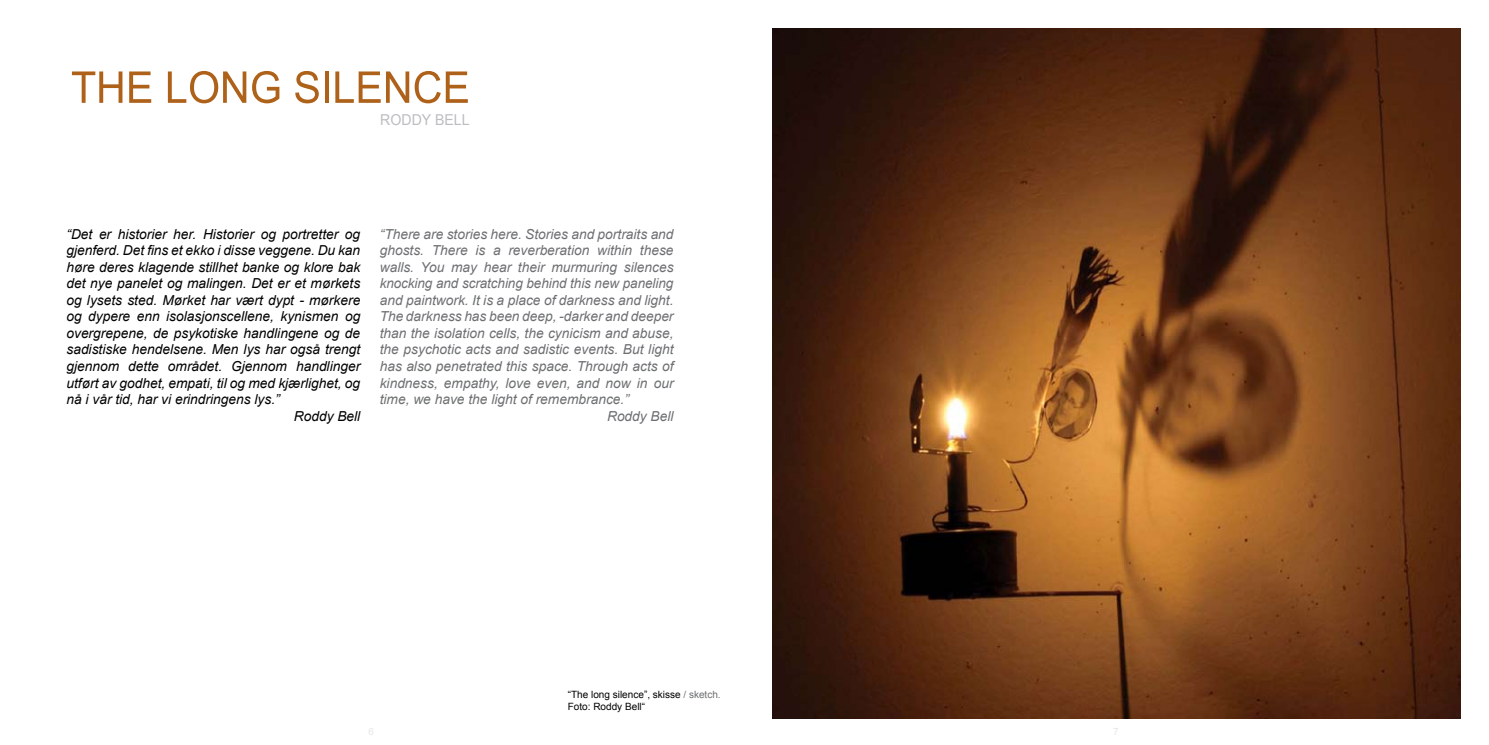
<style>
.page{position:relative;width:1489px;height:745px;background:#fff}
.page>*{position:absolute;margin:0;border:0;box-sizing:border-box;transform-origin:0 0}
.t1{font:43.75px "Arial Narrow";color:#ae6119;scale:1.15 1}
.t2{font:15px "Arial Narrow";color:#bcbdc0;scale:1.15 1}
.t3{font:italic 13.75px "Arial";color:#6d6f71}
.t4{font:italic 13.75px "Arial";color:#000}
.t5{font:10px/12px "Arial";color:#000}
.t6{font:10px "Arial";color:#e6e7e8}
.s1{color:#6d6f71}
</style>
<div class="page">
<img style="left:772px;top:28px;width:688px;height:690px">
<h1 class="t1" style="left:71px;top:55px;width:344px">THE LONG SILENCE</h1>
<p class="t2" style="left:380px;top:108px;width:79px">RODDY BELL</p>
<p class="t4" style="left:66px;top:225px;width:295px">“Det er historier her. Historier og portretter og</p>
<p class="t4" style="left:66px;top:241px;width:295px">gjenferd. Det fins et ekko i disse veggene. Du kan</p>
<p class="t4" style="left:66px;top:258px;width:295px">høre deres klagende stillhet banke og klore bak</p>
<p class="t4" style="left:66px;top:274px;width:295px">det nye panelet og malingen. Det er et mørkets</p>
<p class="t4" style="left:66px;top:291px;width:295px">og lysets sted. Mørket har vært dypt - mørkere</p>
<p class="t4" style="left:66px;top:307px;width:295px">og dypere enn isolasjonscellene, kynismen og</p>
<p class="t4" style="left:66px;top:324px;width:295px">overgrepene, de psykotiske handlingene og de</p>
<p class="t4" style="left:66px;top:340px;width:295px">sadistiske hendelsene. Men lys har også trengt</p>
<p class="t4" style="left:66px;top:357px;width:295px">gjennom dette området. Gjennom handlinger</p>
<p class="t4" style="left:66px;top:373px;width:295px">utført av godhet, empati, til og med kjærlighet, og</p>
<p class="t4" style="left:66px;top:390px;width:215px">nå i vår tid, har vi erindringens lys.”</p>
<p class="t4" style="left:294px;top:406px;width:68px">Roddy Bell</p>
<p class="t3" style="left:380px;top:225px;width:295px">“There are stories here. Stories and portraits and</p>
<p class="t3" style="left:380px;top:241px;width:295px">ghosts. There is a reverberation within these</p>
<p class="t3" style="left:380px;top:258px;width:295px">walls. You may hear their murmuring silences</p>
<p class="t3" style="left:380px;top:274px;width:295px">knocking and scratching behind this new paneling</p>
<p class="t3" style="left:380px;top:291px;width:295px">and paintwork. It is a place of darkness and light.</p>
<p class="t3" style="left:380px;top:307px;width:295px">The darkness has been deep, -darker and deeper</p>
<p class="t3" style="left:380px;top:324px;width:295px">than the isolation cells, the cynicism and abuse,</p>
<p class="t3" style="left:380px;top:340px;width:295px">the psychotic acts and sadistic events. But light</p>
<p class="t3" style="left:380px;top:357px;width:295px">has also penetrated this space. Through acts of</p>
<p class="t3" style="left:380px;top:373px;width:295px">kindness, empathy, love even, and now in our</p>
<p class="t3" style="left:380px;top:390px;width:251px">time, we have the light of remembrance.”</p>
<p class="t3" style="left:607px;top:406px;width:68px">Roddy Bell</p>
<p class="t5" style="left:568px;top:688px;width:154px">“The long silence”, skisse <span class="s1">/ sketch.<br></span>Foto: Roddy Bell“</p>
<p class="t6" style="left:1112px;top:724px;width:7px">7</p>
</div>
